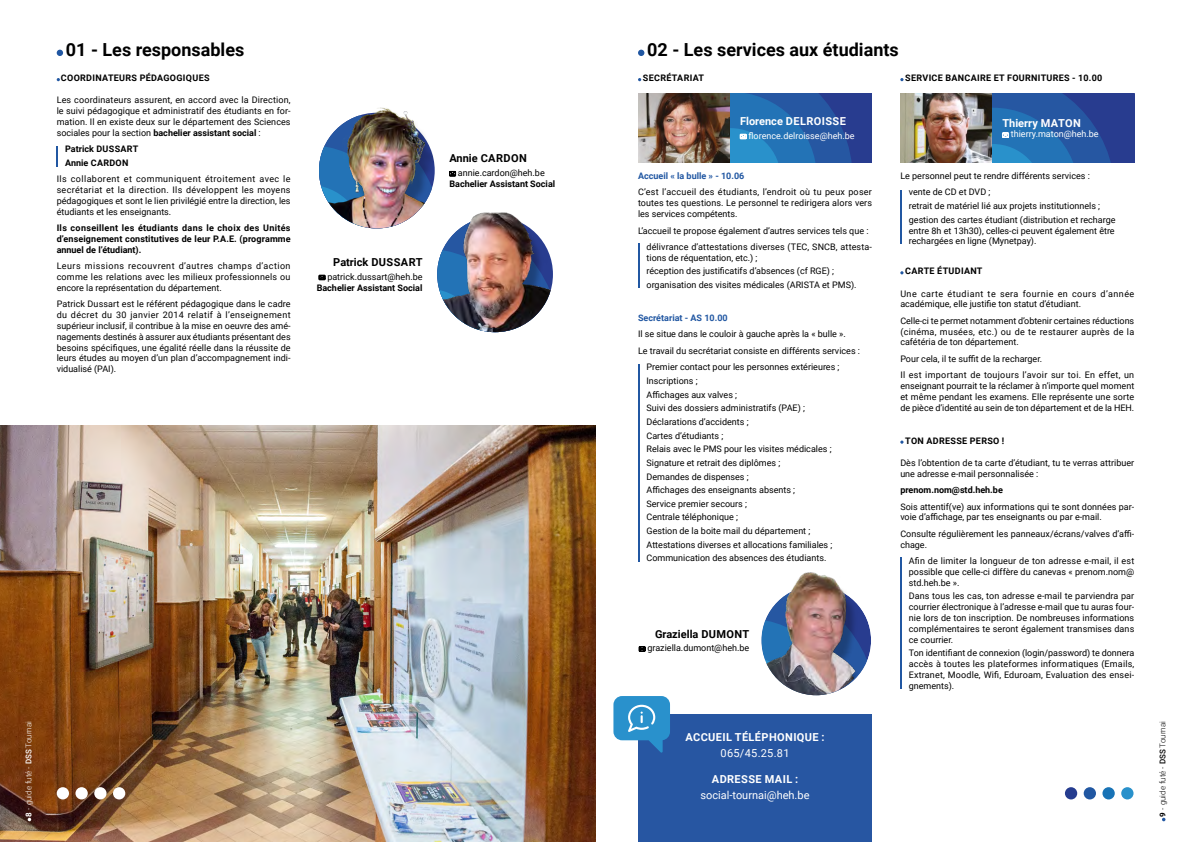
<style>
.page{position:relative;width:1191px;height:842px;background:#fff}
.page>*{position:absolute;margin:0;border:0;box-sizing:border-box;transform-origin:0 0}
.Section{font:700 18px "Roboto";color:#000}
.t1{font:700 11px "Roboto";letter-spacing:.035em;color:#fff}
.t2{font:11px "Roboto";color:#fff}
.t3{font:700 11px "Roboto";color:#000}
.t4{font:700 11px "Roboto";color:#fff}
.t5{font:700 11px "Roboto";letter-spacing:.035em;color:#000}
.t6{font:9px/10.8px "Roboto";color:#000;text-align:justify}
.t7{font:700 9px/10.8px "Roboto";letter-spacing:.015em;color:#000;text-align:justify}
.t8{font:700 9px "Roboto";letter-spacing:.035em;color:#000}
.t9{font:9px/10.8px "Roboto";letter-spacing:.03em;color:#000}
.t10{font:9px "Roboto";color:#fff}
.t11{font:700 9px "Roboto";color:#2157a2}
.t12{font:300 8px "Roboto";color:#000}
.t13{font:300 8px "Roboto";color:#fff}
.s1{font-weight:700}
.s2{font-weight:500}
</style>
<div class="page">
<img style="left:0;top:426px;width:595px;height:416px">
<div style="left:113px;top:787px;width:12px;height:12px;background:#fff;border-radius:50%"></div>
<div style="left:94px;top:787px;width:13px;height:12px;background:#fff;border-radius:50%"></div>
<div style="left:75px;top:787px;width:13px;height:12px;background:#fff;border-radius:50%"></div>
<div style="left:57px;top:787px;width:12px;height:12px;background:#fff;border-radius:50%"></div>
<svg style="left:57px;top:50px;width:6px;height:6px"></svg>
<svg style="left:57px;top:146px;width:1px;height:20px"></svg>
<img style="left:319px;top:145px;width:234px;height:187px">
<div style="left:327px;top:115px;width:108px;height:113px;background:#000;opacity:.25"></div>
<img style="left:325px;top:107px;width:100px;height:121px">
<svg style="left:638px;top:50px;width:6px;height:6px"></svg>
<hr style="left:638px;top:243px;width:1px;height:45px;background:#2157a2">
<hr style="left:638px;top:364px;width:1px;height:198px;background:#2157a2">
<div style="left:1065px;top:787px;width:12px;height:12px;background:#253c8f;border-radius:50%"></div>
<div style="left:1083px;top:787px;width:13px;height:12px;background:#2157a2;border-radius:50%"></div>
<div style="left:1102px;top:787px;width:12px;height:12px;background:#1873b6;border-radius:50%"></div>
<div style="left:1121px;top:787px;width:12px;height:12px;background:#2991cb;border-radius:50%"></div>
<img style="left:638px;top:94px;width:92px;height:68px">
<svg style="left:730px;top:94px;width:142px;height:68px;background:#2662a9"></svg>
<svg style="left:639px;top:646px;width:6px;height:5px"></svg>
<img style="left:761px;top:572px;width:110px;height:123px">
<hr style="left:900px;top:191px;width:1px;height:53px;background:#2157a2">
<hr style="left:900px;top:558px;width:1px;height:131px;background:#2157a2">
<img style="left:900px;top:94px;width:92px;height:68px">
<svg style="left:992px;top:94px;width:142px;height:68px;background:#265aa4"></svg>
<div style="left:638px;top:715px;width:234px;height:127px;background:#2756a2"></div>
<svg style="left:613px;top:696px;width:57px;height:57px"></svg>
<p class="Section" style="left:66px;top:37px;width:180px">01 - Les responsables</p>
<p class="t8" style="left:61px;top:72px;width:150px">COORDINATEURS PÉDAGOGIQUES</p>
<p class="t6" style="left:57px;top:94px;width:235px">Les coordinateurs assurent, en accord avec la Direction, le suivi pédagogique et administratif des étudiants en for&shy;mation. Il en existe deux sur le département des Sciences sociales pour la section <span class="s1">bachelier assistant social</span> :</p>
<p class="t7" style="left:65px;top:143px;width:75px">Patrick DUSSART</p>
<p class="t8" style="left:65px;top:156px;width:65px">Annie CARDON</p>
<p class="t6" style="left:57px;top:173px;width:235px">Ils collaborent et communiquent étroitement avec le secrétariat et la direction. Ils développent les moyens pédagogiques et sont le lien privilégié entre la direction, les étudiants et les enseignants.</p>
<p class="t7" style="left:57px;top:222px;width:235px">Ils conseillent les étudiants dans le choix des Unités d’enseignement constitutives de leur P.A.E. (programme annuel de l’étudiant).</p>
<p class="t6" style="left:57px;top:260px;width:235px">Leurs missions recouvrent d’autres champs d’action comme les relations avec les milieux professionnels ou encore la représentation du département.</p>
<p class="t6" style="left:57px;top:298px;width:235px">Patrick Dussart est le référent pédagogique dans le cadre du décret du 30 janvier 2014 relatif à l’enseignement supérieur inclusif, il contribue à la mise en oeuvre des amé&shy;nagements destinés à assurer aux étudiants présentant des besoins spécifiques, une égalité réelle dans la réussite de leurs études au moyen d’un plan d’accompagnement indi&shy;vidualisé (PAI).</p>
<p class="t3" style="left:333px;top:255px;width:91px">Patrick DUSSART</p>
<p class="t6" style="left:327px;top:271px;width:97px">patrick.dussart@heh.be</p>
<p class="t7" style="left:317px;top:282px;width:107px">Bachelier Assistant Social</p>
<p class="t5" style="left:449px;top:151px;width:79px">Annie CARDON</p>
<p class="t6" style="left:458px;top:167px;width:88px">annie.cardon@heh.be</p>
<p class="t7" style="left:449px;top:178px;width:107px">Bachelier Assistant Social</p>
<p class="t13" style="left:23px;top:817px;width:97px;rotate:-90deg"><span class="s1">8</span> - guide futé - <span class="s2">DSS</span> Tournai</p>
<p class="Section" style="left:647px;top:37px;width:253px">02 - Les services aux étudiants</p>
<p class="t8" style="left:643px;top:72px;width:63px">SECRÉTARIAT</p>
<p class="t8" style="left:905px;top:72px;width:198px">SERVICE BANCAIRE ET FOURNITURES - 10.00</p>
<p class="t1" style="left:740px;top:114px;width:107px">Florence DELROISSE</p>
<p class="t10" style="left:748px;top:129px;width:108px">florence.delroisse@heh.be</p>
<p class="t11" style="left:638px;top:169px;width:108px">Accueil « la bulle » - 10.06</p>
<p class="t6" style="left:638px;top:186px;width:235px">C’est l’accueil des étudiants, l’endroit où tu peux poser toutes tes questions. Le personnel te redirigera alors vers les services compétents.</p>
<p class="t6" style="left:638px;top:225px;width:232px">L’accueil te propose également d’autres services tels que :</p>
<p class="t6" style="left:646px;top:241px;width:227px">délivrance d’attestations diverses (TEC, SNCB, attesta&shy;tions de réquentation, etc.) ;</p>
<p class="t6" style="left:646px;top:265px;width:189px">réception des justificatifs d’absences (cf RGE) ;</p>
<p class="t6" style="left:646px;top:279px;width:211px">organisation des visites médicales (ARISTA et PMS).</p>
<p class="t11" style="left:638px;top:311px;width:91px">Secrétariat - AS 10.00</p>
<p class="t6" style="left:638px;top:329px;width:209px">Il se situe dans le couloir à gauche après la « bulle ».</p>
<p class="t6" style="left:638px;top:345px;width:223px">Le travail du secrétariat consiste en différents services :</p>
<p class="t6" style="left:646px;top:361px;width:194px">Premier contact pour les personnes extérieures ;</p>
<p class="t6" style="left:646px;top:375px;width:53px">Inscriptions ;</p>
<p class="t6" style="left:646px;top:389px;width:92px">Affichages aux valves ;</p>
<p class="t6" style="left:646px;top:402px;width:160px">Suivi des dossiers administratifs (PAE) ;</p>
<p class="t6" style="left:646px;top:416px;width:103px">Déclarations d’accidents ;</p>
<p class="t6" style="left:646px;top:430px;width:78px">Cartes d’étudiants ;</p>
<p class="t6" style="left:646px;top:443px;width:187px">Relais avec le PMS pour les visites médicales ;</p>
<p class="t6" style="left:646px;top:457px;width:135px">Signature et retrait des diplômes ;</p>
<p class="t6" style="left:646px;top:471px;width:104px">Demandes de dispenses ;</p>
<p class="t6" style="left:646px;top:484px;width:150px">Affichages des enseignants absents ;</p>
<p class="t6" style="left:646px;top:498px;width:102px">Service premier secours ;</p>
<p class="t6" style="left:646px;top:511px;width:93px">Centrale téléphonique ;</p>
<p class="t6" style="left:646px;top:525px;width:165px">Gestion de la boite mail du département ;</p>
<p class="t6" style="left:646px;top:539px;width:187px">Attestations diverses et allocations familiales ;</p>
<p class="t6" style="left:646px;top:552px;width:181px">Communication des absences des étudiants.</p>
<p class="t3" style="left:655px;top:626px;width:96px">Graziella DUMONT</p>
<p class="t6" style="left:647px;top:642px;width:103px">graziella.dumont@heh.be</p>
<p class="t1" style="left:685px;top:729px;width:141px">ACCUEIL TÉLÉPHONIQUE :</p>
<p class="t2" style="left:720px;top:745px;width:71px">065/45.25.81</p>
<p class="t1" style="left:712px;top:772px;width:88px">ADRESSE MAIL :</p>
<p class="t2" style="left:700px;top:788px;width:111px">social-tournai@heh.be</p>
<p class="t4" style="left:1002px;top:115px;width:80px">Thierry MATON</p>
<p class="t10" style="left:1010px;top:128px;width:89px">thierry.maton@heh.be</p>
<p class="t6" style="left:900px;top:170px;width:191px">Le personnel peut te rendre différents services :</p>
<p class="t6" style="left:909px;top:186px;width:83px">vente de CD et DVD ;</p>
<p class="t6" style="left:909px;top:200px;width:193px">retrait de matériel lié aux projets institutionnels ;</p>
<p class="t6" style="left:909px;top:214px;width:208px">gestion des cartes étudiant (distribution et recharge entre 8h et 13h30), celles-ci peuvent également être rechargées en ligne (Mynetpay).</p>
<p class="t8" style="left:905px;top:265px;width:79px">CARTE ÉTUDIANT</p>
<p class="t9" style="left:900px;top:288px;width:235px">Une carte étudiant te sera fournie en cours d’année académique, elle justifie ton statut d’étudiant.</p>
<p class="t6" style="left:900px;top:315px;width:235px">Celle-ci te permet notamment d’obtenir certaines réductions (cinéma, musées, etc.) ou de te restaurer auprès de la cafétéria de ton département.</p>
<p class="t6" style="left:900px;top:353px;width:143px">Pour cela, il te suffit de la recharger.</p>
<p class="t6" style="left:900px;top:369px;width:235px">Il est important de toujours l’avoir sur toi. En effet, un enseignant pourrait te la réclamer à n’importe quel moment et même pendant les examens. Elle représente une sorte de pièce d’identité au sein de ton département et de la HEH.</p>
<p class="t8" style="left:905px;top:434px;width:100px">TON ADRESSE PERSO !</p>
<p class="t6" style="left:900px;top:457px;width:235px">Dès l’obtention de ta carte d’étudiant, tu te verras attribuer une adresse e-mail personnalisée :</p>
<p class="t7" style="left:900px;top:484px;width:104px">prenom.nom@std.heh.be</p>
<p class="t6" style="left:900px;top:501px;width:235px">Sois attentif(ve) aux informations qui te sont données par&shy;voie d’affichage, par tes enseignants ou par e-mail.</p>
<p class="t6" style="left:900px;top:528px;width:235px">Consulte régulièrement les panneaux/écrans/valves d’affi&shy;chage.</p>
<p class="t6" style="left:909px;top:555px;width:227px">Afin de limiter la longueur de ton adresse e-mail, il est possible que celle-ci diffère du canevas « prenom.nom@ std.heh.be ».</p>
<p class="t6" style="left:909px;top:590px;width:227px">Dans tous les cas, ton adresse e-mail te parviendra par courrier électronique à l’adresse e-mail que tu auras four&shy;nie lors de ton inscription. De nombreuses informations complémentaires te seront également transmises dans ce courrier.</p>
<p class="t6" style="left:909px;top:647px;width:227px">Ton identifiant de connexion (login/password) te donnera accès à toutes les plateformes informatiques (Emails, Extranet, Moodle, Wifi, Eduroam, Evaluation des ensei&shy;gnements).</p>
<p class="t12" style="left:1157px;top:817px;width:97px;rotate:-90deg"><span class="s1">9</span> - guide futé - <span class="s2">DSS</span> Tournai</p>
</div>
